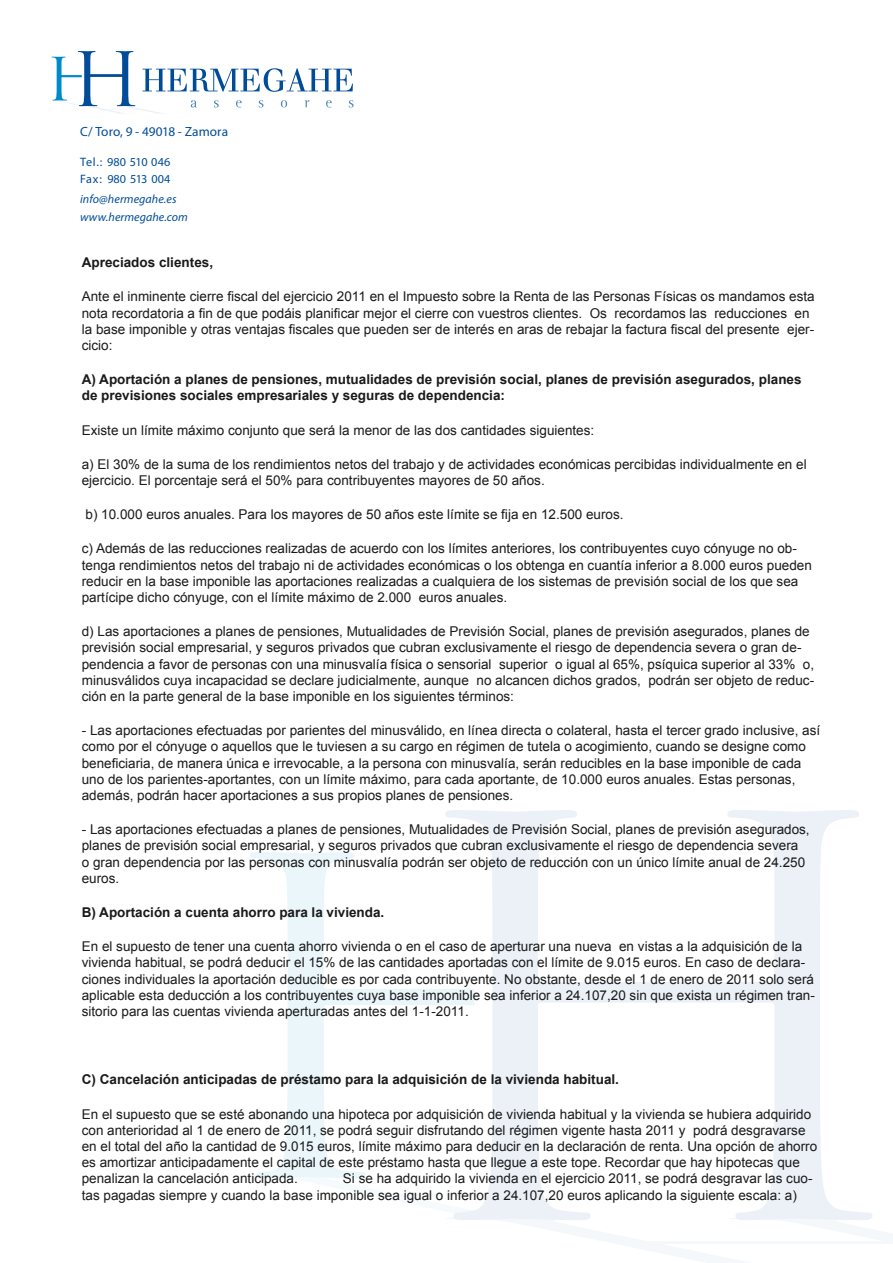
<style>
.page{position:relative;width:893px;height:1263px;background:#fff}
.page>*{position:absolute;margin:0;border:0;box-sizing:border-box;transform-origin:0 0}
.t1{font:13.5px/16.2px "Arial";color:#1a1a1a}
.t2{font:700 13.5px/16.2px "Arial";color:#1a1a1a}
.t3{font:13.35px "Myriad Pro";letter-spacing:.005em;color:#004c99}
.t4{font:12.15px/16.5px "Myriad Pro";letter-spacing:.01em;color:#004c99}
.t5{font:italic 12px/17.7px "Myriad Pro";letter-spacing:.005em;color:#004c99}
</style>
<div class="page">
<svg style="left:250px;top:852px;width:195px;height:326px"></svg>
<svg style="left:445px;top:810px;width:428px;height:410px"></svg>
<svg style="left:51px;top:51px;width:303px;height:63px"></svg>
<p class="t3" style="left:80px;top:124px;width:150px">C/ Toro, 9 - 49018 - Zamora</p>
<p class="t4" style="left:80px;top:154px;width:92px">Tel.: 980 510 046<br>Fax: 980 513 004</p>
<p class="t5" style="left:80px;top:190px;width:109px">info@hermegahe.es www.hermegahe.com</p>
<p class="t2" style="left:82px;top:255px;width:133px">Apreciados clientes,</p>
<p class="t1" style="left:82px;top:289px;width:734px">Ante el inminente cierre fiscal del ejercicio 2011 en el Impuesto sobre la Renta de las Personas Físicas os mandamos esta nota recordatoria a fin de que podáis planificar mejor el cierre con vuestros clientes. Os recordamos las reducciones en la base imponible y otras ventajas fiscales que pueden ser de interés en aras de rebajar la factura fiscal del presente ejer&shy;cicio:</p>
<p class="t2" style="left:82px;top:372px;width:721px">A) Aportación a planes de pensiones, mutualidades de previsión social, planes de previsión asegurados, planes de previsiones sociales empresariales y seguras de dependencia:  </p>
<p class="t1" style="left:82px;top:422px;width:514px">Existe un límite máximo conjunto que será la menor de las dos cantidades siguientes:</p>
<p class="t1" style="left:82px;top:456px;width:726px">a) El 30% de la suma de los rendimientos netos del trabajo y de actividades económicas percibidas individualmente en el ejercicio. El porcentaje será el 50% para contribuyentes mayores de 50 años.</p>
<p class="t1" style="left:86px;top:506px;width:540px">b) 10.000 euros anuales. Para los mayores de 50 años este límite se fija en 12.500 euros.</p>
<p class="t1" style="left:82px;top:541px;width:732px">c) Además de las reducciones realizadas de acuerdo con los límites anteriores, los contribuyentes cuyo cónyuge no ob&shy;tenga rendimientos netos del trabajo ni de actividades económicas o los obtenga en cuantía inferior a 8.000 euros pueden reducir en la base imponible las aportaciones realizadas a cualquiera de los sistemas de previsión social de los que sea partícipe dicho cónyuge, con el límite máximo de 2.000 euros anuales.</p>
<p class="t1" style="left:82px;top:623px;width:734px">d) Las aportaciones a planes de pensiones, Mutualidades de Previsión Social, planes de previsión asegurados, planes de previsión social empresarial, y seguros privados que cubran exclusivamente el riesgo de dependencia severa o gran de&shy;pendencia a favor de personas con una minusvalía física o sensorial superior o igual al 65%, psíquica superior al 33% o, minusválidos cuya incapacidad se declare judicialmente, aunque no alcancen dichos grados, podrán ser objeto de reduc&shy;ción en la parte general de la base imponible en los siguientes términos:</p>
<p class="t1" style="left:82px;top:722px;width:740px">- Las aportaciones efectuadas por parientes del minusválido, en línea directa o colateral, hasta el tercer grado inclusive, así como por el cónyuge o aquellos que le tuviesen a su cargo en régimen de tutela o acogimiento, cuando se designe como beneficiaria, de manera única e irrevocable, a la persona con minusvalía, serán reducibles en la base imponible de cada uno de los parientes-aportantes, con un límite máximo, para cada aportante, de 10.000 euros anuales. Estas personas, además, podrán hacer aportaciones a sus propios planes de pensiones.</p>
<p class="t1" style="left:82px;top:821px;width:729px">- Las aportaciones efectuadas a planes de pensiones, Mutualidades de Previsión Social, planes de previsión asegurados, planes de previsión social empresarial, y seguros privados que cubran exclusivamente el riesgo de dependencia severa<br>o gran dependencia por las personas con minusvalía podrán ser objeto de reducción con un único límite anual de 24.250 euros. </p>
<p class="t2" style="left:82px;top:904px;width:306px">B) Aportación a cuenta ahorro para la vivienda. </p>
<p class="t1" style="left:82px;top:938px;width:735px">En el supuesto de tener una cuenta ahorro vivienda o en el caso de aperturar una nueva en vistas a la adquisición de la vivienda habitual, se podrá deducir el 15% de las cantidades aportadas con el límite de 9.015 euros. En caso de declara&shy;ciones individuales la aportación deducible es por cada contribuyente. No obstante, desde el 1 de enero de 2011 solo será aplicable esta deducción a los contribuyentes cuya base imponible sea inferior a 24.107,20 sin que exista un régimen tran&shy;sitorio para las cuentas vivienda aperturadas antes del 1-1-2011. </p>
<p class="t2" style="left:82px;top:1072px;width:541px">C) Cancelación anticipadas de préstamo para la adquisición de la vivienda habitual. </p>
<p class="t1" style="left:82px;top:1106px;width:737px">En el supuesto que se esté abonando una hipoteca por adquisición de vivienda habitual y la vivienda se hubiera adquirido con anterioridad al 1 de enero de 2011, se podrá seguir disfrutando del régimen vigente hasta 2011 y podrá desgravarse en el total del año la cantidad de 9.015 euros, límite máximo para deducir en la declaración de renta. Una opción de ahorro es amortizar anticipadamente el capital de este préstamo hasta que llegue a este tope. Recordar que hay hipotecas que penalizan la cancelación anticipada.   </p>
<p class="t1" style="left:82px;top:1171px;width:732px;text-indent:261px">Si se ha adquirido la vivienda en el ejercicio 2011, se podrá desgravar las cuo&shy;tas pagadas siempre y cuando la base imponible sea igual o inferior a 24.107,20 euros aplicando la siguiente escala: a)</p>
</div>
